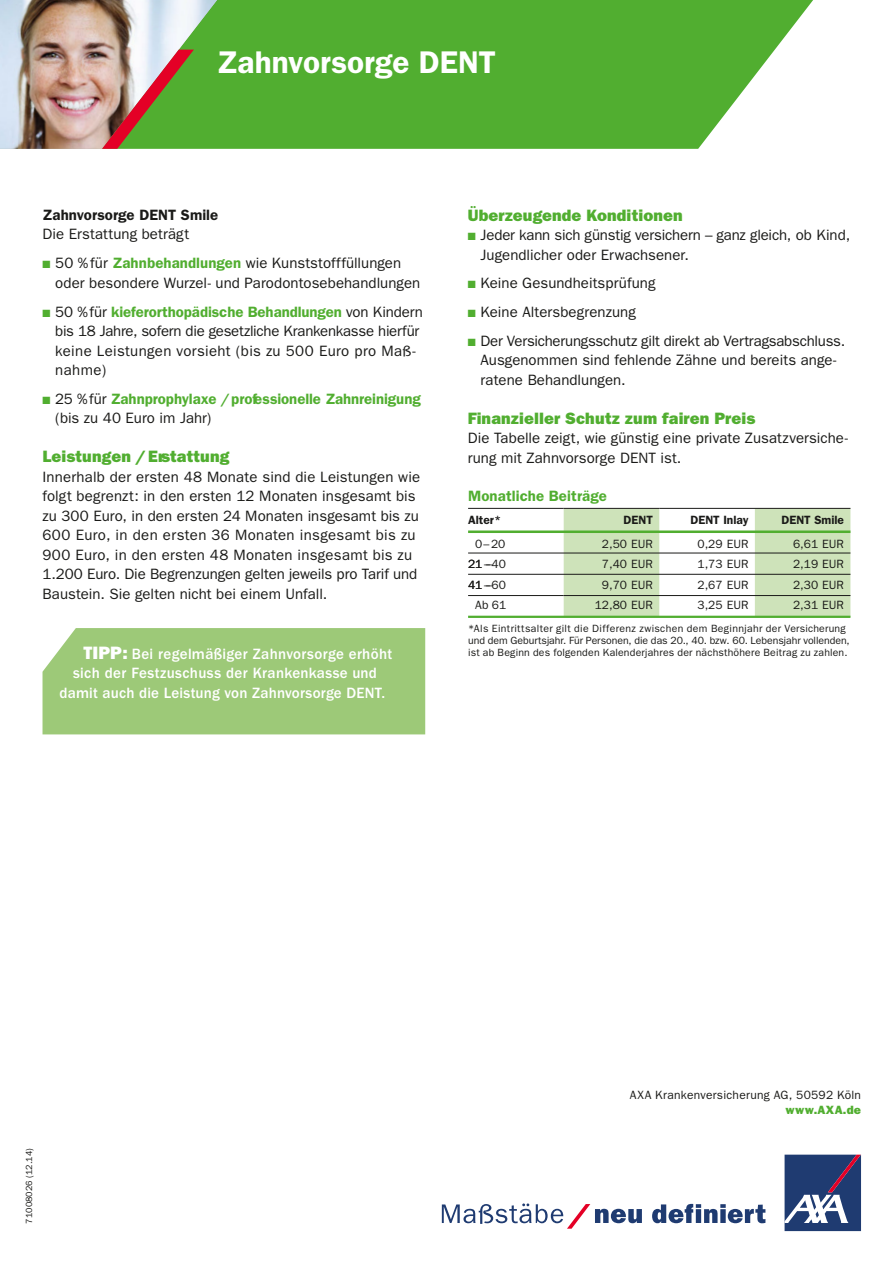
<style>
.page{position:relative;width:893px;height:1263px;background:#fff}
.page>*{position:absolute;margin:0;border:0;box-sizing:border-box;transform-origin:0 0}
.t1{font:600 31.5px "Franklin Gothic";color:#fff}
.t2{font:800 16.5px "Franklin Gothic";letter-spacing:.005em;color:#51ae30}
.t3{font:15px/19.5px "Franklin Gothic";letter-spacing:.005em;color:#1a1a18}
.t4{font:500 15px/19.5px "Franklin Gothic AXA";letter-spacing:.02em;color:#fff}
.t5{font:600 15px/19.5px "Franklin Gothic";letter-spacing:-.005em;color:#51ae30}
.t6{font:600 15px/19.5px "Franklin Gothic";letter-spacing:.005em;color:#1a1a18}
.t7{font:12px/21.3px "Franklin Gothic";color:#1a1a18}
.t8{font:12px/15px "Franklin Gothic";letter-spacing:.02em;color:#1a1a18;text-align:right}
.t9{font:600 12px "Franklin Gothic";color:#1a1a18}
.t10{font:10.5px/12px "Franklin Gothic";letter-spacing:.02em;color:#1a1a18}
.t11{font:9px "Franklin Gothic";color:#1a1a18}
.s1{font-weight:400}
.s2{color:#51ae30}
.s3{font-weight:600;color:#51ae30}
.s4{font-weight:400;color:#1a1a18}
.s5{font-family:"Franklin Gothic";font-weight:800;font-size:18px}
.s6{font-weight:800;color:#51ae30}
</style>
<div class="page">
<svg style="left:233px;top:0;width:580px;height:149px;background:#62b644"></svg>
<svg style="left:652px;top:1204px;width:113px;height:19px"></svg>
<svg style="left:442px;top:1203px;width:200px;height:26px"></svg>
<svg style="left:785px;top:1154px;width:76px;height:77px;background:#475885"></svg>
<div style="left:43px;top:628px;width:382px;height:106px;background:#9dc978"></div>
<svg style="left:564px;top:509px;width:286px;height:107px"></svg>
<hr style="left:468px;top:553px;width:382px;height:1px;background:#1a1a18">
<hr style="left:468px;top:574px;width:382px;height:1px;background:#1a1a18">
<hr style="left:564px;top:595px;width:286px;height:1px;background:#1a1a18">
<hr style="left:468px;top:595px;width:96px;height:1px;background:#1a1a18">
<hr style="left:659px;top:508px;width:191px;height:1px;background:#1a1a18">
<hr style="left:564px;top:508px;width:95px;height:1px;background:#1a1a18">
<hr style="left:468px;top:508px;width:96px;height:1px;background:#1a1a18">
<hr style="left:468px;top:530px;width:382px;height:3px;background:#51ae30">
<hr style="left:468px;top:616px;width:382px;height:2px;background:#51ae30">
<img style="left:0;top:0;width:233px;height:149px">
<p class="t1" style="left:217px;top:52px;width:280px">Zahnvorsorge DENT</p>
<p class="t6" style="left:43px;top:206px;width:177px">Zahnvorsorge DENT Smile<br><span class="s1">Die Erstattung beträgt</span></p>
<p class="t3" style="left:55px;top:255px;width:367px;text-indent:-13px"><span class="s2">■</span> 50 % für <span class="s3">Zahnbehandlungen</span> wie Kunststofffüllungen oder besondere Wurzel- und Parodontosebehandlungen</p>
<p class="t3" style="left:55px;top:303px;width:369px;text-indent:-13px"><span class="s2">■</span> 50 % für <span class="s3">kieferorthopädische Behandlungen</span> von Kindern bis 18 Jahre, sofern die gesetzliche Krankenkasse hierfür keine Leistungen vorsieht (bis zu 500 Euro pro Maß&shy;nahme)</p>
<p class="t5" style="left:55px;top:390px;width:367px;text-indent:-13px">■ <span class="s4">25 % für</span> Zahnprophylaxe / professionelle Zahnreinigung <span class="s4">(bis zu 40 Euro im Jahr)</span></p>
<p class="t2" style="left:43px;top:451px;width:188px">Leistungen / Erstattung</p>
<p class="t3" style="left:43px;top:468px;width:379px">Innerhalb der ersten 48 Monate sind die Leistungen wie folgt begrenzt: in den ersten 12 Monaten insgesamt bis zu 300 Euro, in den ersten 24 Monaten insgesamt bis zu 600 Euro, in den ersten 36 Monaten insgesamt bis zu 900 Euro, in den ersten 48 Monaten insgesamt bis zu</p>
<p class="t3" style="left:43px;top:566px;width:376px">1.200 Euro. Die Begrenzungen gelten jeweils pro Tarif und<br>Baustein. Sie gelten nicht bei einem Unfall.</p>
<p class="t4" style="left:73px;top:645px;width:321px;text-indent:11px"><span class="s5">TIPP:</span> Bei regelmäßiger Zahnvorsorge erhöht sich der Festzuschuss der Krankenkasse und</p>
<p class="t4" style="left:60px;top:684px;width:327px">damit auch die Leistung von Zahnvorsorge DENT.</p>
<p class="t2" style="left:468px;top:209px;width:217px">Überzeugende Konditionen</p>
<p class="t3" style="left:480px;top:227px;width:371px;text-indent:-13px"><span class="s2">■</span> Jeder kann sich günstig versichern – ganz gleich, ob Kind,<br>Jugendlicher oder Erwachsener.</p>
<p class="t3" style="left:468px;top:275px;width:189px"><span class="s2">■</span> Keine Gesundheitsprüfung</p>
<p class="t3" style="left:468px;top:303px;width:170px"><span class="s2">■</span> Keine Altersbegrenzung</p>
<p class="t3" style="left:480px;top:332px;width:366px;text-indent:-13px"><span class="s2">■</span> Der Versicherungsschutz gilt direkt ab Vertragsabschluss.<br>Ausgenommen sind fehlende Zähne und bereits ange&shy;ratene Behandlungen.</p>
<p class="t2" style="left:468px;top:412px;width:289px">Finanzieller Schutz zum fairen Preis</p>
<p class="t3" style="left:468px;top:430px;width:382px">Die Tabelle zeigt, wie günstig eine private Zusatzversiche&shy;rung mit Zahnvorsorge DENT ist.</p>
<p class="t5" style="left:468px;top:488px;width:140px">Monatliche Beiträge</p>
<p class="t9" style="left:468px;top:516px;width:35px">Alter*</p>
<p class="t9" style="left:624px;top:516px;width:31px">DENT</p>
<p class="t9" style="left:690px;top:516px;width:60px">DENT Inlay</p>
<p class="t9" style="left:781px;top:516px;width:64px">DENT Smile</p>
<p class="t7" style="left:475px;top:534px;width:32px">0 – 20</p>
<p class="t7" style="left:602px;top:534px;width:52px">2,50 EUR</p>
<p class="t7" style="left:697px;top:534px;width:52px">0,29 EUR</p>
<p class="t7" style="left:793px;top:534px;width:52px">6,61 EUR</p>
<p class="t7" style="left:486px;top:554px;width:7px">–</p>
<p class="t7" style="left:602px;top:554px;width:52px">7,40 EUR</p>
<p class="t7" style="left:697px;top:554px;width:52px">1,73 EUR</p>
<p class="t7" style="left:793px;top:554px;width:52px">2,19 EUR</p>
<p class="t7" style="left:486px;top:576px;width:7px">–</p>
<p class="t7" style="left:602px;top:576px;width:52px">9,70 EUR</p>
<p class="t7" style="left:697px;top:576px;width:52px">2,67 EUR</p>
<p class="t7" style="left:793px;top:576px;width:52px">2,30 EUR</p>
<p class="t7" style="left:475px;top:595px;width:33px">Ab 61</p>
<p class="t7" style="left:595px;top:595px;width:60px">12,80 EUR</p>
<p class="t7" style="left:697px;top:595px;width:52px">3,25 EUR</p>
<p class="t7" style="left:793px;top:595px;width:52px">2,31 EUR</p>
<p class="t10" style="left:468px;top:623px;width:383px">*Als Eintrittsalter gilt die Differenz zwischen dem Beginnjahr der Versicherung und dem Geburtsjahr. Für Personen, die das 20., 40. bzw. 60. Lebensjahr vollenden, ist ab Beginn des folgenden Kalenderjahres der nächsthöhere Beitrag zu zahlen.</p>
<p class="t7" style="left:468px;top:554px;width:39px">21 – 40<br>41 – 60</p>
<p class="t11" style="left:26px;top:1224px;width:77px;rotate:-90deg">71008026 (12.14)</p>
<p class="t8" style="left:630px;top:1088px;width:233px">AXA Krankenversicherung AG, 50592 Köln <span class="s6">www.AXA.de</span></p>
</div>
